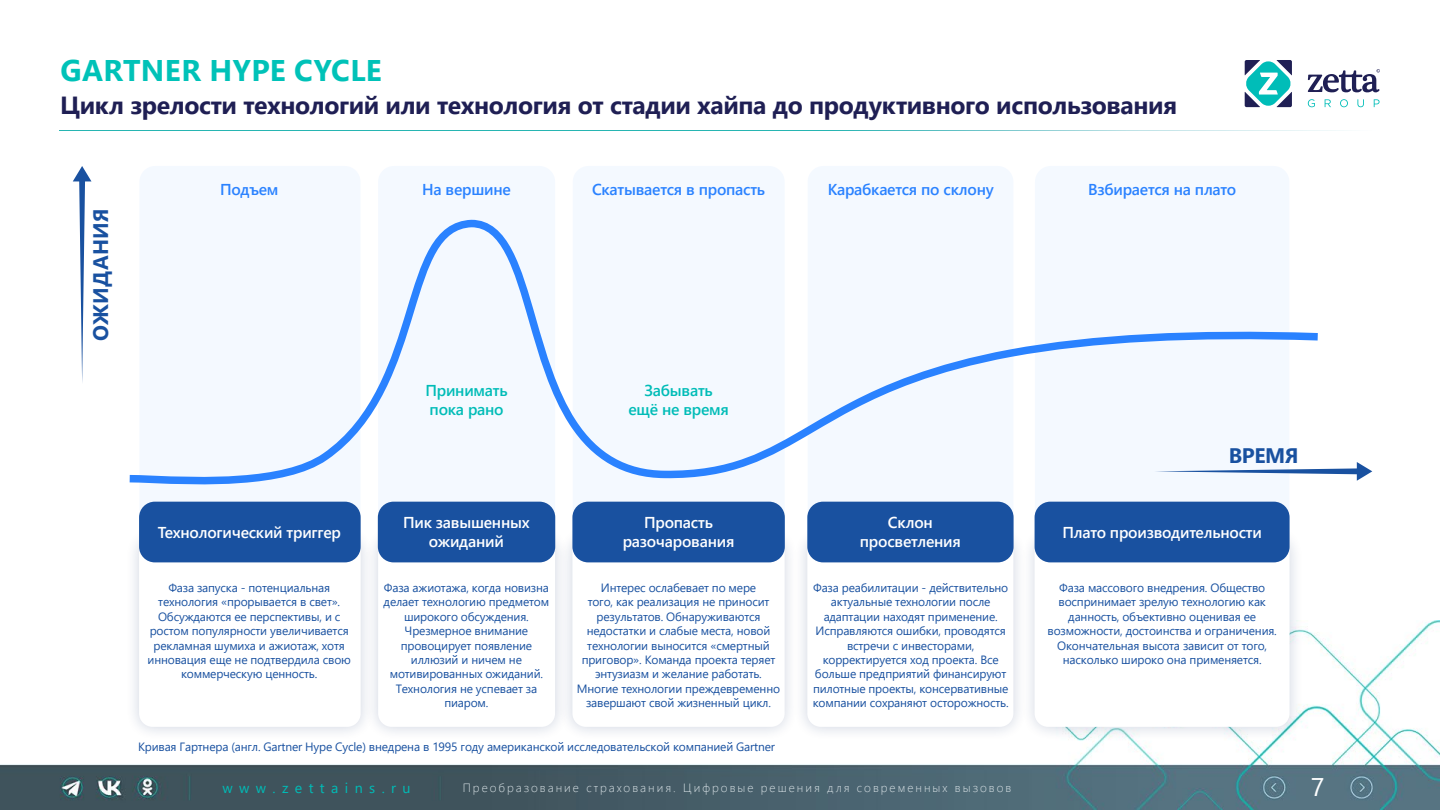
<style>
.page{position:relative;width:1440px;height:810px;background:#fff}
.page>*{position:absolute;margin:0;border:0;box-sizing:border-box;transform-origin:0 0}
.t1{font:700 29.85px "Segoe UI";letter-spacing:.01em;color:#00c2b8}
.t2{font:25.5px "Segoe UI";color:#fff}
.t3{font:700 24.75px "Segoe UI";letter-spacing:-.015em;color:#1f1f54}
.t4{font:700 21px "Segoe UI";letter-spacing:.01em;color:#1951a0}
.t5{font:600 15.75px/18.9px "Segoe UI";letter-spacing:-.015em;color:#fff;text-align:center}
.t6{font:600 15.75px "Segoe UI";letter-spacing:-.015em;color:#2a82ff}
.t7{font:600 15.75px/18.9px "Segoe UI";letter-spacing:-.015em;color:#00bcb7}
.t8{font:14.25px "Segoe UI";letter-spacing:.45em;color:#00bcb7}
.t9{font:12px/14.4px "Segoe UI";letter-spacing:-.015em;color:#1951a0;text-align:center}
.t10{font:300 12px "Segoe UI";letter-spacing:.17em;color:#dae3e7}
</style>
<div class="page">
<img style="left:0;top:620px;width:1440px;height:190px">
<svg style="left:1308px;top:69px;width:72px;height:23px"></svg>
<svg style="left:1245px;top:60px;width:47px;height:47px"></svg>
<svg style="left:1308px;top:99px;width:7px;height:8px"></svg>
<svg style="left:1325px;top:99px;width:6px;height:8px"></svg>
<svg style="left:1340px;top:99px;width:8px;height:8px"></svg>
<svg style="left:1357px;top:99px;width:7px;height:8px"></svg>
<svg style="left:1374px;top:99px;width:6px;height:8px"></svg>
<svg style="left:60px;top:130px;width:1284px;height:1px"></svg>
<div style="left:378px;top:166px;width:177px;height:392px;background:#f4f9ff;border-radius:16px"></div>
<div style="left:573px;top:166px;width:212px;height:392px;background:#f4f9ff;border-radius:16px"></div>
<div style="left:808px;top:166px;width:205px;height:392px;background:#f4f9ff;border-radius:16px"></div>
<div style="left:1035px;top:166px;width:254px;height:392px;background:#f4f9ff;border-radius:16px"></div>
<div style="left:139px;top:166px;width:221px;height:392px;background:#f4f9ff;border-radius:16px"></div>
<svg style="left:129px;top:219px;width:1189px;height:266px"></svg>
<svg style="left:73px;top:166px;width:19px;height:216px"></svg>
<svg style="left:1154px;top:462px;width:218px;height:19px"></svg>
<div style="left:125px;top:525px;width:250px;height:216px;background:#102d69;opacity:.2"></div>
<div style="left:139px;top:539px;width:222px;height:188px;background:#fff;border-radius:14px"></div>
<div style="left:364px;top:525px;width:205px;height:216px;background:#f4f5f8"></div>
<div style="left:378px;top:539px;width:177px;height:188px;background:#fff;border-radius:14px"></div>
<div style="left:559px;top:525px;width:240px;height:216px;background:#f4f5f8"></div>
<div style="left:572px;top:539px;width:213px;height:188px;background:#fff;border-radius:14px"></div>
<div style="left:793px;top:525px;width:234px;height:216px;background:#f6f7f9"></div>
<div style="left:807px;top:539px;width:206px;height:188px;background:#fff;border-radius:14px"></div>
<div style="left:1021px;top:525px;width:283px;height:216px;background:#102d69;opacity:.2"></div>
<div style="left:1035px;top:539px;width:255px;height:188px;background:#fff;border-radius:14px"></div>
<div style="left:139px;top:502px;width:222px;height:60px;background:#1951a0;border-radius:16px"></div>
<div style="left:378px;top:502px;width:177px;height:60px;background:#1951a0;border-radius:16px"></div>
<div style="left:572px;top:502px;width:213px;height:60px;background:#1951a0;border-radius:16px"></div>
<div style="left:807px;top:502px;width:207px;height:60px;background:#1951a0;border-radius:16px"></div>
<div style="left:1035px;top:502px;width:255px;height:60px;background:#1951a0;border-radius:16px"></div>
<h1 class="t1" style="left:61px;top:43px;width:323px">GARTNER HYPE CYCLE</h1>
<h3 class="t3" style="left:60px;top:82px;width:1119px">Цикл зрелости технологий или технология от стадии хайпа до продуктивного использования</h3>
<h3 class="t4" style="left:81px;top:341px;width:135px;rotate:-90deg">ОЖИДАНИЯ</h3>
<h3 class="t6" style="left:220px;top:175px;width:60px">Подъем</h3>
<h3 class="t6" style="left:422px;top:175px;width:90px">На вершине</h3>
<h3 class="t6" style="left:592px;top:175px;width:175px">Скатывается в пропасть</h3>
<h3 class="t6" style="left:828px;top:175px;width:168px">Карабкается по склону</h3>
<h3 class="t6" style="left:1088px;top:175px;width:150px">Взбирается на плато</h3>
<h3 class="t5" style="left:158px;top:521px;width:185px">Технологический триггер</h3>
<p class="t9" style="left:148px;top:580px;width:205px">Фаза запуска - потенциальная технология «прорывается в свет».<br>Обсуждаются ее перспективы, и с ростом популярности увеличивается рекламная шумиха и ажиотаж, хотя инновация еще не подтвердила свою коммерческую ценность.</p>
<h3 class="t7" style="left:425px;top:380px;width:84px">Принимать пока рано</h3>
<h3 class="t7" style="left:628px;top:380px;width:102px;text-align:center">Забывать ещё не время</h3>
<h3 class="t4" style="left:1229px;top:436px;width:71px">ВРЕМЯ</h3>
<h3 class="t5" style="left:403px;top:512px;width:128px">Пик завышенных ожиданий</h3>
<h3 class="t5" style="left:623px;top:512px;width:113px">Пропасть разочарования</h3>
<h3 class="t5" style="left:860px;top:512px;width:103px">Склон просветления</h3>
<h3 class="t5" style="left:1062px;top:521px;width:201px">Плато производительности</h3>
<p class="t9" style="left:384px;top:580px;width:167px">Фаза ажиотажа, когда новизна делает технологию предметом широкого обсуждения.<br>Чрезмерное внимание провоцирует появление иллюзий и ничем не мотивированных ожиданий.<br>Технология не успевает за пиаром.</p>
<p class="t9" style="left:1048px;top:580px;width:231px">Фаза массового внедрения. Общество воспринимает зрелую технологию как данность, объективно оценивая ее возможности, достоинства и ограничения.<br>Окончательная высота зависит от того, насколько широко она применяется.</p>
<p class="t9" style="left:577px;top:580px;width:205px">Интерес ослабевает по мере<br>того, как реализация не приносит результатов. Обнаруживаются недостатки и слабые места, новой технологии выносится «смертный приговор». Команда проекта теряет энтузиазм и желание работать.<br>Многие технологии преждевременно завершают свой жизненный цикл.</p>
<p class="t9" style="left:813px;top:580px;width:197px">Фаза реабилитации - действительно актуальные технологии после адаптации находят применение.<br>Исправляются ошибки, проводятся встречи с инвесторами, корректируется ход проекта. Все больше предприятий финансируют пилотные проекты, консервативные компании сохраняют осторожность.</p>
<p class="t9" style="left:138px;top:739px;width:638px">Кривая Гартнера (англ. Gartner Hype Cycle) внедрена в 1995 году американской исследовательской компанией Gartner</p>
<p class="t8" style="left:222px;top:775px;width:190px">www.zettains.ru</p>
<p class="t10" style="left:463px;top:776px;width:550px">Преобразование страхования. Цифровые решения для современных вызовов</p>
<h2 class="t2" style="left:1311px;top:763px;width:15px">7</h2>
</div>
